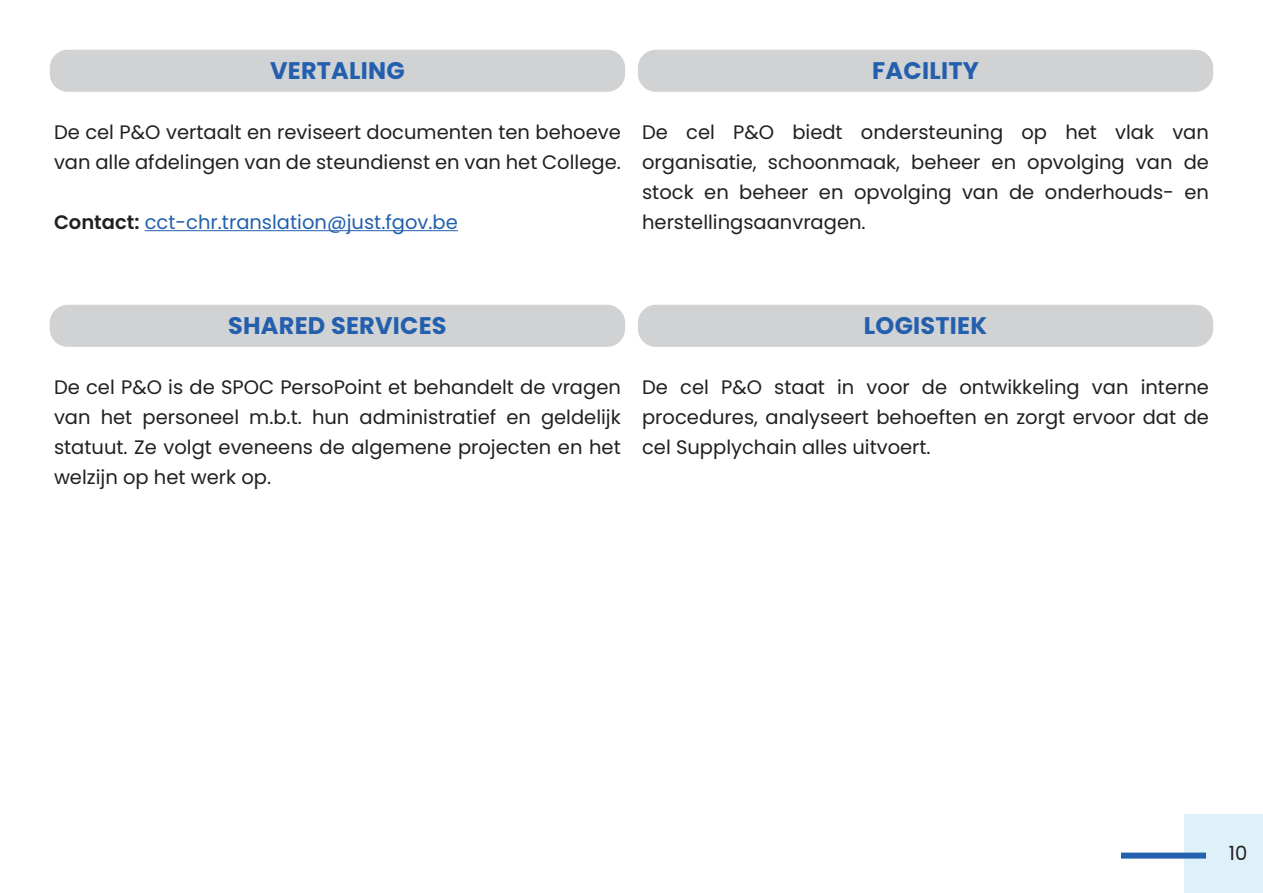
<style>
.page{position:relative;width:1263px;height:893px;background:#fff}
.page>*{position:absolute;margin:0;border:0;box-sizing:border-box;transform-origin:0 0}
.title_3{font:700 24px "Poppins";letter-spacing:.01em;color:#235fad}
.body_text{font:19.5px/30px "Poppins";color:#231f20;text-align:justify}
.body_text-2{font:19.5px "Poppins";color:#235fad}
.s1{font-weight:600;color:#231f20}
</style>
<div class="page">
<div style="left:1184px;top:814px;width:79px;height:79px;background:#def0f8"></div>
<div style="left:1121px;top:853px;width:85px;height:6px;background:#2461ae"></div>
<div style="left:50px;top:50px;width:575px;height:42px;background:#d1d2d4;border-radius:18px"></div>
<hr style="left:145px;top:230px;width:313px;height:1px;background:#235fad">
<div style="left:50px;top:305px;width:575px;height:42px;background:#d1d2d4;border-radius:18px"></div>
<div style="left:638px;top:50px;width:575px;height:42px;background:#d1d2d4;border-radius:18px"></div>
<div style="left:638px;top:305px;width:575px;height:42px;background:#d1d2d4;border-radius:18px"></div>
<p class="title_3" style="left:270px;top:57px;width:136px">VERTALING</p>
<p class="body_text" style="left:54px;top:117px;width:568px">De cel P&amp;O vertaalt en reviseert documenten ten behoeve van alle afdelingen van de steundienst en van het College.</p>
<p class="body_text-2" style="left:54px;top:211px;width:405px"><span class="s1">Contact:</span> cct-chr.translation@just.fgov.be</p>
<p class="title_3" style="left:872px;top:57px;width:108px">FACILITY</p>
<p class="body_text" style="left:642px;top:117px;width:568px">De cel P&amp;O biedt ondersteuning op het vlak van organisatie, schoonmaak, beheer en opvolging van de stock en beheer en opvolging van de onderhouds- en herstellingsaanvragen.</p>
<p class="title_3" style="left:228px;top:312px;width:220px">SHARED SERVICES</p>
<p class="body_text" style="left:54px;top:372px;width:568px">De cel P&amp;O is de SPOC PersoPoint et behandelt de vragen van het personeel m.b.t. hun administratief en geldelijk statuut. Ze volgt eveneens de algemene projecten en het welzijn op het werk op.</p>
<p class="title_3" style="left:864px;top:312px;width:125px">LOGISTIEK</p>
<p class="body_text" style="left:642px;top:372px;width:568px">De cel P&amp;O staat in voor de ontwikkeling van interne procedures, analyseert behoeften en zorgt ervoor dat de cel Supplychain alles uitvoert.</p>
<p class="body_text" style="left:1229px;top:839px;width:20px">10</p>
</div>
